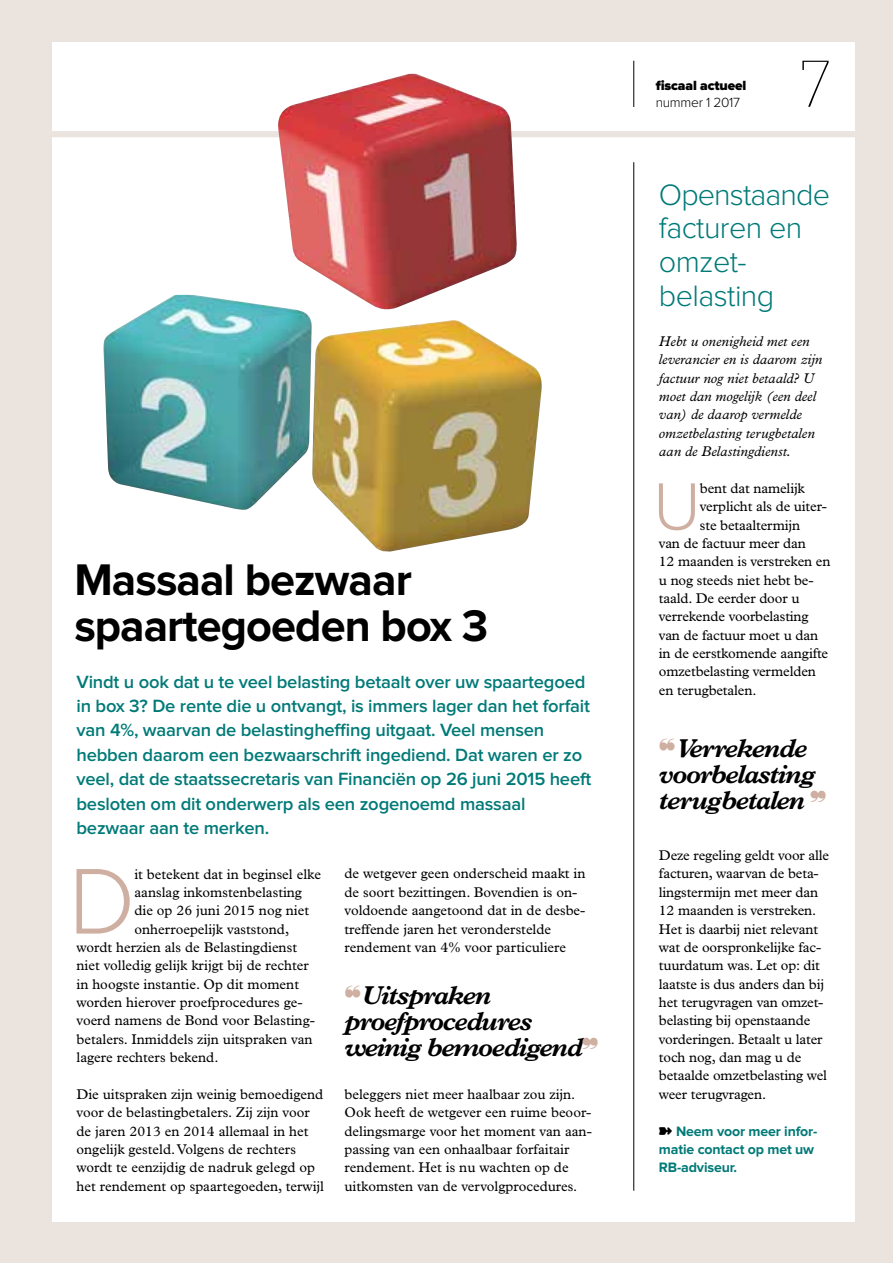
<style>
.page{position:relative;width:893px;height:1263px;background:#fff}
.page>*{position:absolute;margin:0;border:0;box-sizing:border-box;transform-origin:0 0}
.t1{font:300 96.75px "Proxima Nova";color:#cfafa1}
.t2{font:300 69.15px "Proxima Nova";color:#cfafa1}
.t3{font:100 64.2px "Glypha LT Std";color:#000}
.t4{font:700 45.9px/45.9px "Proxima Nova";letter-spacing:-.02em;color:#000}
.t5{font:300 30.6px/33.6px "Proxima Nova";letter-spacing:-.02em;color:#007a77}
.t6{font:italic 700 25.95px/26px "Plantin Std";letter-spacing:-.05em;color:#000}
.t7{font:600 18.3px/24.5px "Proxima Nova";letter-spacing:-.01em;color:#007a77}
.t8{font:14.1px/18.3px "Plantin Std";color:#000}
.t9{font:italic 14.1px/18.3px "Plantin Std";color:#000}
.t10{font:700 14.1px/18.3px "Proxima Nova";letter-spacing:-.01em;color:#007a77}
.t11{font:900 13.8px "Proxima Nova";letter-spacing:-.01em;color:#000}
.t12{font:300 13.8px "Proxima Nova";letter-spacing:-.02em;color:#000}
.s1{color:#cfafa1}
</style>
<div class="page">
<hr style="left:0;top:0;width:2px;height:1263px;background:#ebe3de">
<div style="left:2px;top:0;width:891px;height:1263px;background:#ebe3de"></div>
<div style="left:53px;top:42px;width:802px;height:1179px;background:#fff"></div>
<div style="left:2px;top:131px;width:891px;height:6px;background:#ebe3de"></div>
<hr style="left:633px;top:61px;width:1px;height:46px;background:#000">
<hr style="left:633px;top:162px;width:1px;height:1029px;background:#000">
<img style="left:278px;top:74px;width:239px;height:221px">
<img style="left:103px;top:295px;width:439px;height:257px">
<h3 class="t4" style="left:74px;top:559px;width:415px">Massaal bezwaar spaartegoeden box 3</h3>
<p class="t7" style="left:77px;top:670px;width:516px">Vindt u ook dat u te veel belasting betaalt over uw spaartegoed in box 3? De rente die u ontvangt, is immers lager dan het forfait van 4%, waarvan de belastingheffing uitgaat. Veel mensen hebben daarom een bezwaarschrift ingediend. Dat waren er zo veel, dat de staatssecretaris van Financiën op 26 juni 2015 heeft besloten om dit onderwerp als een zogenoemd massaal bezwaar aan te merken.</p>
<h1 class="t1" style="left:68px;top:857px;width:68px">D</h1>
<p class="t8" style="left:134px;top:865px;width:188px">it betekent dat in beginsel elke</p>
<p class="t8" style="left:134px;top:883px;width:169px">aanslag inkomstenbelasting</p>
<p class="t8" style="left:134px;top:901px;width:176px">die op 26 juni 2015 nog niet</p>
<p class="t8" style="left:134px;top:920px;width:156px">onherroepelijk vaststond,</p>
<p class="t8" style="left:76px;top:938px;width:222px">wordt herzien als de Belastingdienst</p>
<p class="t8" style="left:76px;top:956px;width:234px">niet volledig gelijk krijgt bij de rechter</p>
<p class="t8" style="left:76px;top:975px;width:224px">in hoogste instantie. Op dit moment</p>
<p class="t8" style="left:76px;top:993px;width:228px">worden hierover proefprocedures ge-</p>
<p class="t8" style="left:76px;top:1011px;width:240px">voerd namens de Bond voor Belasting-</p>
<p class="t8" style="left:76px;top:1030px;width:238px">betalers. Inmiddels zijn uitspraken van</p>
<p class="t8" style="left:76px;top:1048px;width:144px">lagere rechters bekend.</p>
<p class="t8" style="left:76px;top:1085px;width:249px">Die uitspraken zijn weinig bemoedigend voor de belastingbetalers. Zij zijn voor de jaren 2013 en 2014 allemaal in het ongelijk gesteld. Volgens de rechters wordt te eenzijdig de nadruk gelegd op het rendement op spaartegoeden, terwijl</p>
<p class="t8" style="left:345px;top:865px;width:243px">de wetgever geen onderscheid maakt in de soort bezittingen. Bovendien is on&shy;voldoende aangetoond dat in de desbe&shy;treffende jaren het veronderstelde rendement van 4% voor particuliere</p>
<h3 class="t6" style="left:345px;top:981px;width:240px"><span class="s1">❝</span>Uitspraken proefprocedures weinig bemoedigend</h3>
<p class="t8" style="left:345px;top:1085px;width:249px">beleggers niet meer haalbaar zou zijn.<br>Ook heeft de wetgever een ruime beoor&shy;delingsmarge voor het moment van aan&shy;passing van een onhaalbaar forfaitair rendement. Het is nu wachten op de uitkomsten van de vervolgprocedures.</p>
<p class="t11" style="left:656px;top:79px;width:92px">fiscaal actueel</p>
<p class="t12" style="left:656px;top:96px;width:86px">nummer 1 2017</p>
<h3 class="t3" style="left:799px;top:47px;width:34px">7</h3>
<h3 class="t5" style="left:659px;top:179px;width:173px">Openstaande facturen en omzet&shy;belasting</h3>
<p class="t9" style="left:659px;top:332px;width:165px">Hebt u onenigheid met een leverancier en is daarom zijn factuur nog niet betaald? U moet dan mogelijk (een deel van) de daarop vermelde omzetbelasting terugbetalen aan de Belastingdienst.</p>
<h2 class="t2" style="left:653px;top:475px;width:49px">U</h2>
<p class="t8" style="left:700px;top:479px;width:106px">bent dat namelijk</p>
<p class="t8" style="left:700px;top:497px;width:129px">verplicht als de uiter-</p>
<p class="t8" style="left:700px;top:516px;width:102px">ste betaaltermijn</p>
<p class="t8" style="left:659px;top:534px;width:149px">van de factuur meer dan</p>
<p class="t8" style="left:659px;top:552px;width:173px">12 maanden is verstreken en</p>
<p class="t8" style="left:659px;top:571px;width:156px">u nog steeds niet hebt be-</p>
<p class="t8" style="left:659px;top:589px;width:142px">taald. De eerder door u</p>
<p class="t8" style="left:659px;top:607px;width:151px">verrekende voorbelasting</p>
<p class="t8" style="left:659px;top:626px;width:161px">van de factuur moet u dan</p>
<p class="t8" style="left:659px;top:644px;width:171px">in de eerstkomende aangifte</p>
<p class="t8" style="left:659px;top:663px;width:159px">omzetbelasting vermelden</p>
<p class="t8" style="left:659px;top:681px;width:99px">en terugbetalen.</p>
<h3 class="t6" style="left:659px;top:735px;width:158px"><span class="s1">❝</span>Verrekende voorbelasting terugbetalen</h3>
<p class="t8" style="left:659px;top:846px;width:172px">Deze regeling geldt voor alle facturen, waarvan de beta&shy;lingstermijn met meer dan<br>12 maanden is verstreken.<br>Het is daarbij niet relevant wat de oorspronkelijke fac&shy;tuurdatum was. Let op: dit laatste is dus anders dan bij het terugvragen van omzet&shy;belasting bij openstaande vorderingen. Betaalt u later toch nog, dan mag u de betaalde omzetbelasting wel weer terugvragen.</p>
<p class="t10" style="left:659px;top:1122px;width:160px;text-indent:17px">Neem voor meer infor&shy;matie contact op met uw<br>RB-adviseur.</p>
</div>
